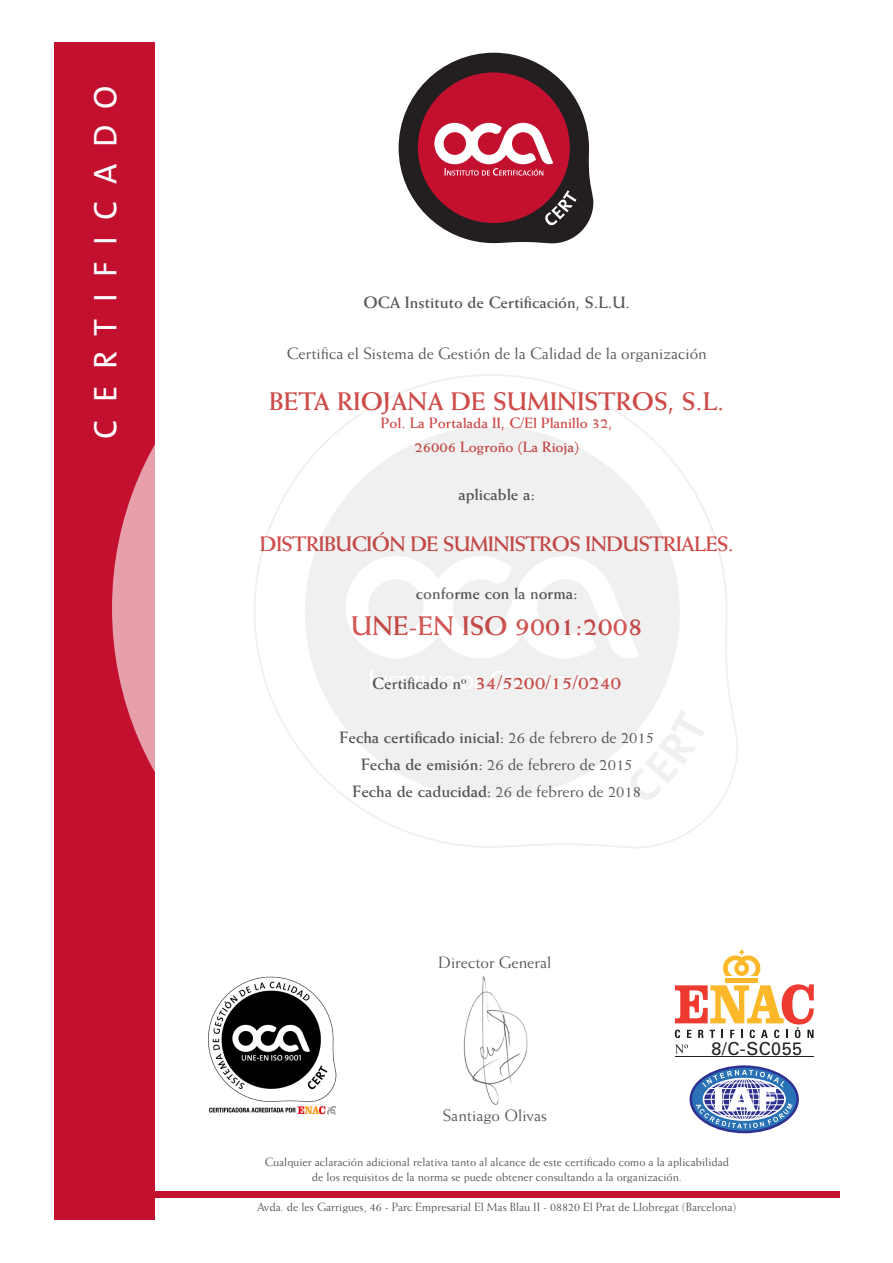
<style>
.page{position:relative;width:893px;height:1263px;background:#fff}
.page>*{position:absolute;margin:0;border:0;box-sizing:border-box;transform-origin:0 0}
.t1{font:33px "The Sans Caps";letter-spacing:.5em;color:#fff}
.t2{font:700 27px "Weiss LT";color:#ce4b49}
.t3{font:700 25.5px "Weiss LT";color:#ce4b49}
.t4{font:700 21px "Weiss LT";letter-spacing:-.03em;color:#ce4b49}
.t5{font:700 19.5px "Weiss LT";color:#ce4b49}
.t6{font:500 18px "Univers CE";letter-spacing:.025em;color:#231f20}
.t7{font:700 16.5px "Weiss LT";color:#57585a}
.t8{font:16.5px "Weiss LT";color:#57585a}
.t9{font:700 15px "Weiss LT";color:#ce4b49}
.t10{font:12px "Weiss LT";color:#57585a}
.s1{font-size:16.5px;color:#57585a}
.s2{font-weight:400}
.s3{font-weight:700}
</style>
<div class="page">
<div style="left:54px;top:43px;width:101px;height:1177px;background:#c3102f"></div>
<svg style="left:112px;top:444px;width:43px;height:328px"></svg>
<div style="left:145px;top:1191px;width:694px;height:7px;background:#c3102f"></div>
<svg style="left:399px;top:53px;width:194px;height:190px"></svg>
<svg style="left:254px;top:374px;width:484px;height:474px"></svg>
<div style="left:305px;top:427px;width:375px;height:371px;background:#f0f0f0;border-radius:50%"></div>
<svg style="left:346px;top:556px;width:293px;height:102px"></svg>
<svg style="left:370px;top:671px;width:245px;height:18px"></svg>
<svg style="left:628px;top:710px;width:77px;height:93px"></svg>
<img style="left:208px;top:976px;width:128px;height:138px">
<hr style="left:726px;top:978px;width:32px;height:4px;background:#fcb828">
<svg style="left:723px;top:949px;width:37px;height:27px"></svg>
<hr style="left:675px;top:1056px;width:139px;height:1px;background:#231f20">
<svg style="left:675px;top:1044px;width:13px;height:9px"></svg>
<svg style="left:675px;top:984px;width:139px;height:54px"></svg>
<svg style="left:691px;top:1066px;width:107px;height:66px"></svg>
<div style="left:690px;top:1065px;width:109px;height:68px;border:2px solid #2e3092;border-radius:50%"></div>
<svg style="left:696px;top:1070px;width:97px;height:58px"></svg>
<img style="left:463px;top:976px;width:65px;height:129px">
<p class="t1" style="left:78px;top:439px;width:355px;rotate:-90deg">CERTIFICADO</p>
<p class="t7" style="left:363px;top:293px;width:268px">OCA Instituto de Certificación, S.L.U.</p>
<p class="t8" style="left:287px;top:344px;width:422px">Certifica el Sistema de Gestión de la Calidad de la organización</p>
<p class="t3" style="left:269px;top:386px;width:457px">BETA RIOJANA DE SUMINISTROS, S.L.</p>
<p class="t9" style="left:381px;top:414px;width:233px">Pol. La Portalada II, C/El Planillo 32,</p>
<p class="t9" style="left:414px;top:438px;width:166px">26006 Logroño (La Rioja)</p>
<p class="t7" style="left:458px;top:485px;width:78px">aplicable a:</p>
<p class="t4" style="left:260px;top:532px;width:475px">DISTRIBUCIÓN DE SUMINISTROS INDUSTRIALES.</p>
<p class="t7" style="left:416px;top:584px;width:163px">conforme con la norma:</p>
<p class="t2" style="left:351px;top:610px;width:294px">UNE-EN ISO 9001:2008</p>
<p class="t5" style="left:372px;top:671px;width:251px"><span class="s1">Certificado nº</span> 34/5200/15/0240</p>
<p class="t7" style="left:339px;top:728px;width:316px">Fecha certificado inicial: <span class="s2">26 de febrero de 2015</span></p>
<p class="t8" style="left:361px;top:755px;width:273px"><span class="s3">Fecha de emisión:</span> 26 de febrero de 2015</p>
<p class="t7" style="left:352px;top:782px;width:290px">Fecha de caducidad: <span class="s2">26 de febrero de 2018</span></p>
<p class="t8" style="left:438px;top:952px;width:114px">Director General</p>
<p class="t8" style="left:443px;top:1105px;width:106px">Santiago Olivas</p>
<p class="t6" style="left:711px;top:1038px;width:92px">8/C-SC055</p>
<p class="t10" style="left:265px;top:1155px;width:466px">Cualquier aclaración adicional relativa tanto al alcance de este certificado como a la aplicabilidad</p>
<p class="t10" style="left:312px;top:1170px;width:372px">de los requisitos de la norma se puede obtener consultando a la organización.</p>
<p class="t10" style="left:257px;top:1200px;width:481px">Avda. de les Garrigues, 46 - Parc Empresarial El Mas Blau II - 08820 El Prat de Llobregat (Barcelona)</p>
</div>
